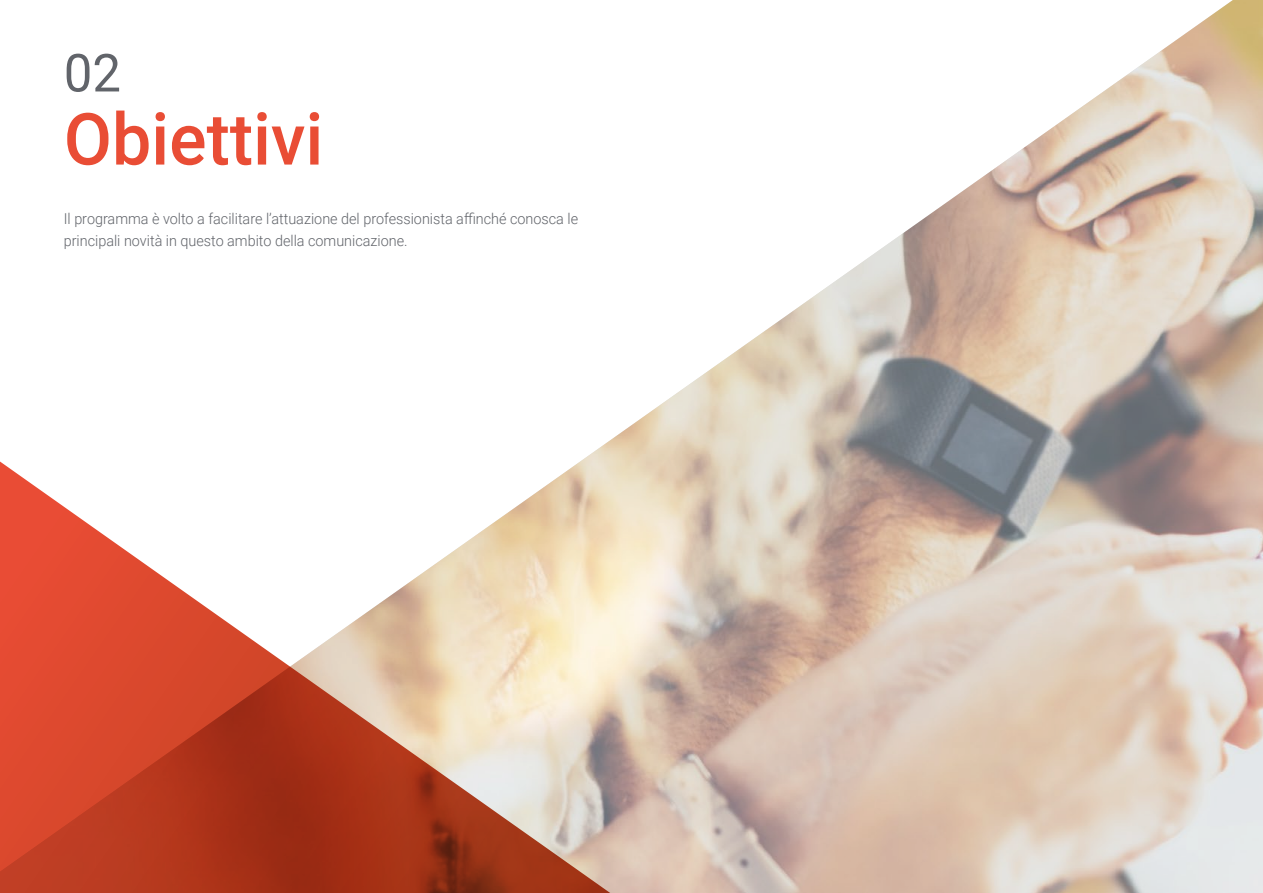
<style>
.page{position:relative;width:1263px;height:893px;background:#fff}
.page>*{position:absolute;margin:0;border:0;box-sizing:border-box;transform-origin:0 0}
.t1{font:500 72px "Roboto";color:#e94d35}
.t2{font:52.5px "Roboto";color:#61646a}
.t3{font:300 15px/22.5px "Roboto";color:#61646a;scale:.96 1}
</style>
<div class="page">
<img style="left:602px;top:0;width:661px;height:893px">
<svg style="left:0;top:446px;width:640px;height:447px"></svg>
<h2 class="t2" style="left:64px;top:36px;width:59px">02</h2>
<h1 class="t1" style="left:64px;top:89px;width:261px">Obiettivi</h1>
<p class="t3" style="left:64px;top:207px;width:537px">Il programma è volto a facilitare l’attuazione del professionista affinché conosca le principali novità in questo ambito della comunicazione.</p>
</div>
